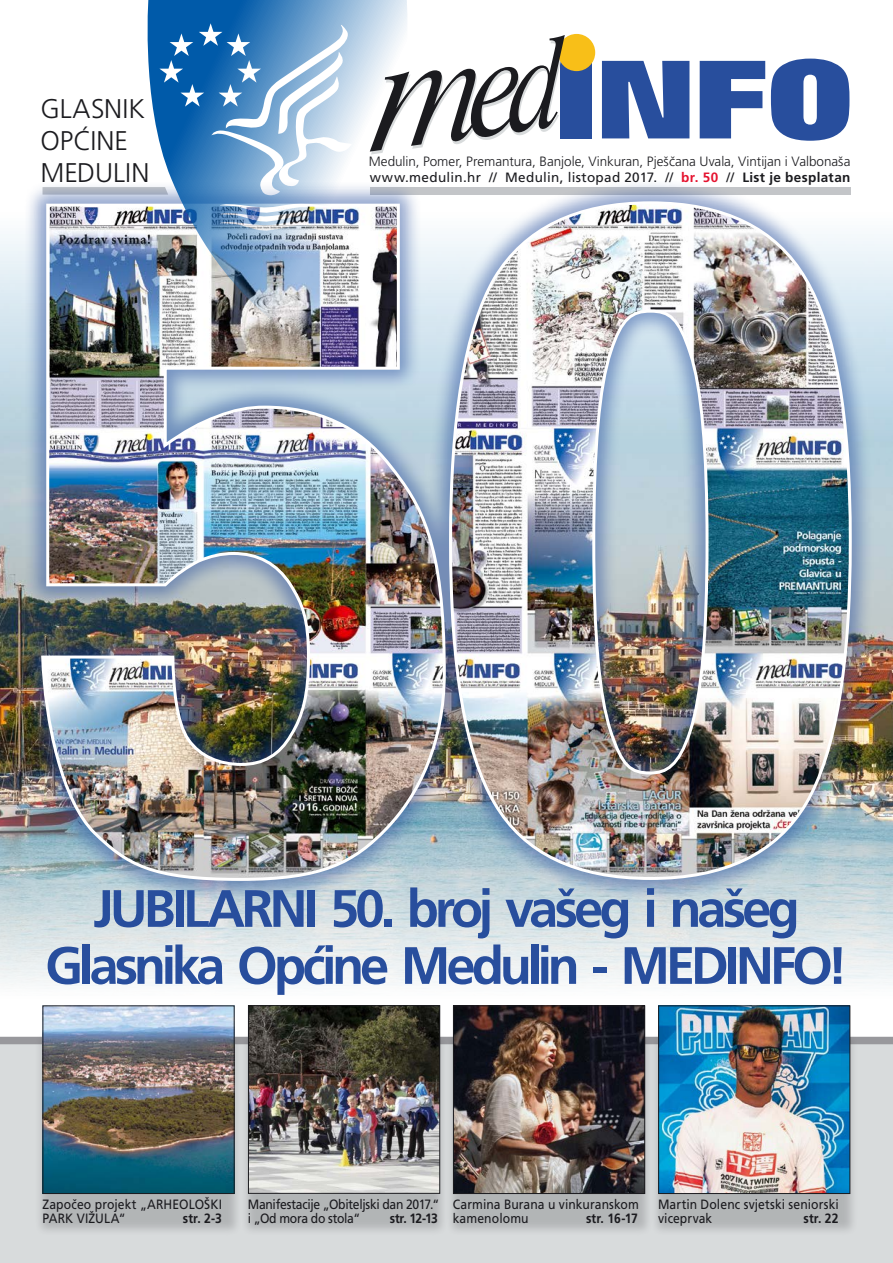
<style>
.page{position:relative;width:893px;height:1263px;background:#fff}
.page>*{position:absolute;margin:0;border:0;box-sizing:border-box;transform-origin:0 0}
.t1{font:700 52.5px/57px "Frutiger";letter-spacing:-.075em;color:#284e9d;text-align:center}
.t2{font:300 27px/32.4px "Frutiger";color:#1b1b1f}
.t3{font:300 13.5px/16.2px "Frutiger";letter-spacing:-.005em;color:#1b1b1f}
.t4{font:13.5px/13.5px "Frutiger";letter-spacing:.005em;color:#1b1b1f;scale:.9 1}
.t5{font:13.5px/13.5px "Frutiger";letter-spacing:-.025em;color:#1b1b1f;scale:.9 1}
.t6{font:700 13.5px "Frutiger";letter-spacing:.01em;color:#1b1b1f;scale:.9 1}
.s1{font-weight:400}
.s2{font-weight:700;color:#e5132f}
.s3{font-weight:700}
</style>
<div class="page">
<div style="left:0;top:1044px;width:893px;height:219px;background:#d8dbdc"></div>
<svg style="left:566px;top:62px;width:27px;height:77px"></svg>
<svg style="left:700px;top:59px;width:150px;height:82px"></svg>
<svg style="left:602px;top:61px;width:88px;height:78px"></svg>
<div style="left:560px;top:61px;width:32px;height:77px;background:#284e9d"></div>
<div style="left:558px;top:34px;width:37px;height:37px;background:#f8bf18;border-radius:50%"></div>
<svg style="left:408px;top:35px;width:158px;height:114px"></svg>
<div style="left:0;top:1037px;width:893px;height:7px;background:#98989c"></div>
<img style="left:0;top:234px;width:893px;height:784px">
<div style="left:19px;top:179px;width:855px;height:724px;background:#284e9d;opacity:.5"></div>
<img style="left:40px;top:200px;width:813px;height:682px">
<div style="left:34px;top:1031px;width:209px;height:205px;background:#1b1b1f;opacity:.2"></div>
<img style="left:45px;top:1007px;width:188px;height:185px">
<div style="left:43px;top:1005px;width:192px;height:189px;border:1px solid #1b1b1f"></div>
<div style="left:445px;top:1031px;width:208px;height:205px;background:#1b1b1f;opacity:.2"></div>
<img style="left:455px;top:1007px;width:188px;height:185px">
<div style="left:453px;top:1005px;width:192px;height:189px;border:1px solid #1b1b1f"></div>
<div style="left:650px;top:1031px;width:208px;height:205px;background:#1b1b1f;opacity:.2"></div>
<img style="left:660px;top:1007px;width:188px;height:185px">
<div style="left:658px;top:1005px;width:192px;height:189px;border:1px solid #1b1b1f"></div>
<div style="left:240px;top:1031px;width:208px;height:205px;background:#1b1b1f;opacity:.2"></div>
<img style="left:250px;top:1007px;width:188px;height:185px">
<div style="left:248px;top:1005px;width:192px;height:189px;border:1px solid #1b1b1f"></div>
<img style="left:148px;top:0;width:260px;height:325px">
<img style="left:220px;top:203px;width:127px;height:29px">
<svg style="left:43px;top:21px;width:309px;height:175px"></svg>
<h2 class="t2" style="left:40px;top:92px;width:111px">GLASNIK<br>OPĆINE<br>MEDULIN</h2>
<p class="t3" style="left:369px;top:153px;width:483px">Medulin, Pomer, Premantura, Banjole, Vinkuran, Pješčana Uvala, Vintijan i Valbonaša <span class="s1">www.medulin.hr // Medulin, listopad 2017. //</span> <span class="s2">br. 50</span> <span class="s1">//</span> <span class="s3">List je besplatan</span></p>
<h1 class="t1" style="left:45px;top:880px;width:804px">JUBILARNI 50. broj vašeg i našeg<br>Glasnika Općine Medulin - MEDINFO!</h1>
<p class="t4" style="left:43px;top:1197px;width:201px">Započeo projekt „ARHEOLOŠKI<br>PARK VIŽULA“</p>
<p class="t6" style="left:183px;top:1210px;width:45px">str. 2-3</p>
<p class="t5" style="left:248px;top:1197px;width:214px">Manifestacije „Obiteljski dan 2017.“ i „Od mora do stola“</p>
<p class="t6" style="left:390px;top:1210px;width:55px">str. 12-13</p>
<p class="t4" style="left:453px;top:1197px;width:208px">Carmina Burana u vinkuranskom kamenolomu</p>
<p class="t6" style="left:586px;top:1210px;width:59px">str. 16-17</p>
<p class="t4" style="left:658px;top:1197px;width:202px">Martin Dolenc svjetski seniorski viceprvak</p>
<p class="t6" style="left:804px;top:1210px;width:40px">str. 22</p>
</div>
